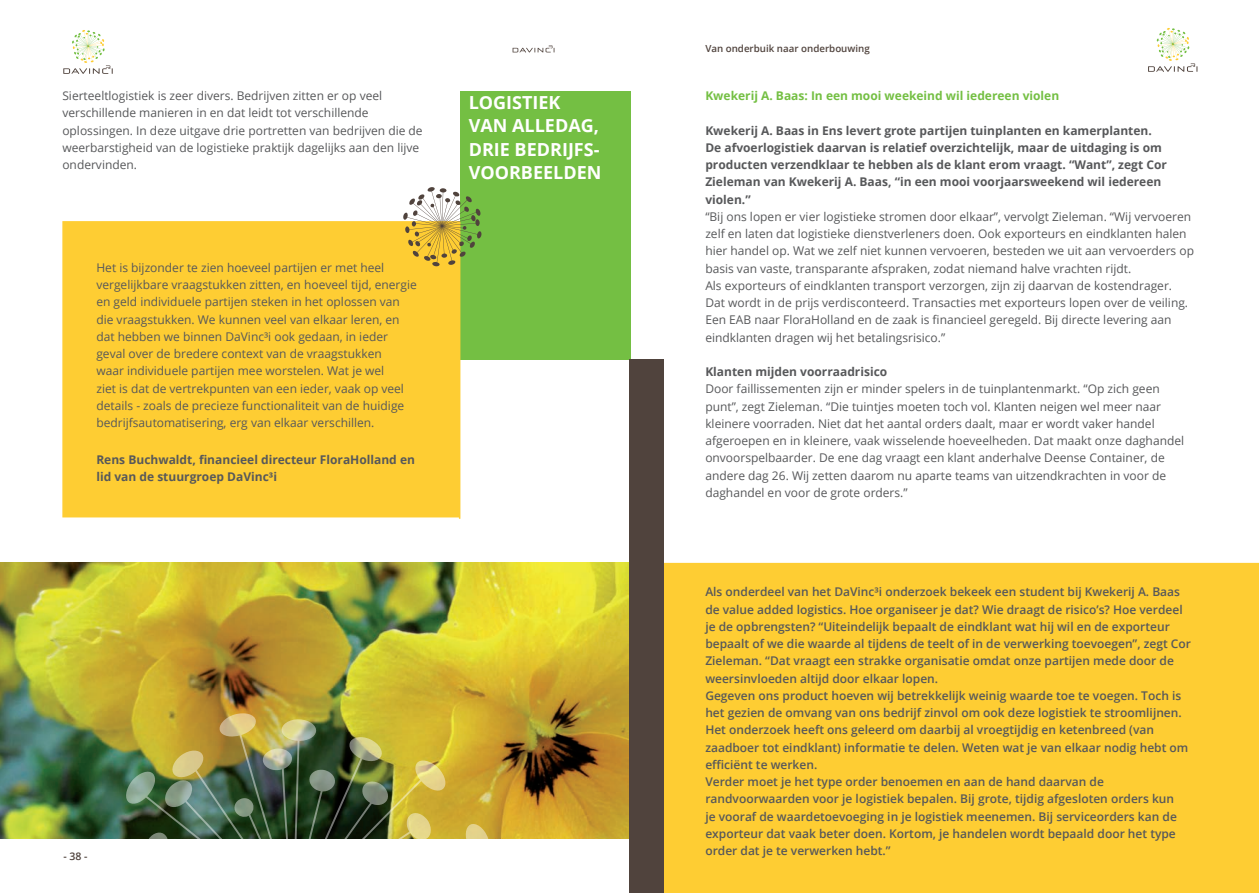
<style>
.page{position:relative;width:1259px;height:893px;background:#fff}
.page>*{position:absolute;margin:0;border:0;box-sizing:border-box;transform-origin:0 0}
.t1{font:700 18px/23.4px "Open Sans";color:#fff}
.t2{font:12px/17.2px "Open Sans";color:#57585a}
.t3{font:600 12px/17.2px "Open Sans";color:#57585a}
.t4{font:700 12px/17.2px "Open Sans";color:#57585a}
.t5{font:700 12px "Open Sans";color:#74bf43}
.t6{font:600 10.5px "Open Sans";color:#50433d}
.t7{font:600 9.75px "Open Sans";color:#50433d}
</style>
<div class="page">
<svg style="left:63px;top:30px;width:50px;height:44px"></svg>
<svg style="left:512px;top:45px;width:42px;height:8px"></svg>
<svg style="left:1148px;top:28px;width:49px;height:44px"></svg>
<div style="left:460px;top:91px;width:170px;height:268px;background:#74bf43"></div>
<div style="left:663px;top:562px;width:596px;height:331px;background:#fecd33"></div>
<img style="left:0;top:563px;width:629px;height:276px">
<img style="left:94px;top:712px;width:398px;height:127px">
<div style="left:629px;top:359px;width:34px;height:534px;background:#50433d"></div>
<div style="left:62px;top:221px;width:399px;height:298px;background:#fecd33"></div>
<svg style="left:403px;top:187px;width:79px;height:80px"></svg>
<p class="t7" style="left:705px;top:42px;width:166px">Van onderbuik naar onderbouwing</p>
<p class="t2" style="left:62px;top:87px;width:362px">Sierteeltlogistiek is zeer divers. Bedrijven zitten er op veel verschillende manieren in en dat leidt tot verschillende oplossingen. In deze uitgave drie portretten van bedrijven die de weerbarstigheid van de logistieke praktijk dagelijks aan den lijve ondervinden.</p>
<p class="t5" style="left:705px;top:87px;width:355px">Kwekerij A. Baas: In een mooi weekeind wil iedereen violen</p>
<h1 class="t1" style="left:469px;top:90px;width:134px">LOGISTIEK<br>VAN ALLEDAG,<br>DRIE BEDRIJFS-<br>VOORBEELDEN</h1>
<p class="t4" style="left:705px;top:121px;width:463px">Kwekerij A. Baas in Ens levert grote partijen tuinplanten en kamerplanten.<br>De afvoerlogistiek daarvan is relatief overzichtelijk, maar de uitdaging is om producten verzendklaar te hebben als de klant erom vraagt. “Want”, zegt Cor Zieleman van Kwekerij A. Baas, “in een mooi voorjaarsweekend wil iedereen violen.”</p>
<p class="t2" style="left:705px;top:208px;width:490px">“Bij ons lopen er vier logistieke stromen door elkaar”, vervolgt Zieleman. “Wij vervoeren zelf en laten dat logistieke dienstverleners doen. Ook exporteurs en eindklanten halen hier handel op. Wat we zelf niet kunnen vervoeren, besteden we uit aan vervoerders op basis van vaste, transparante afspraken, zodat niemand halve vrachten rijdt.<br>Als exporteurs of eindklanten transport verzorgen, zijn zij daarvan de kostendrager.<br>Dat wordt in de prijs verdisconteerd. Transacties met exporteurs lopen over de veiling.<br>Een EAB naar FloraHolland en de zaak is financieel geregeld. Bij directe levering aan eindklanten dragen wij het betalingsrisico.”</p>
<p class="t4" style="left:705px;top:363px;width:183px">Klanten mijden voorraadrisico</p>
<p class="t2" style="left:705px;top:380px;width:480px">Door faillissementen zijn er minder spelers in de tuinplantenmarkt. “Op zich geen punt”, zegt Zieleman. “Die tuintjes moeten toch vol. Klanten neigen wel meer naar kleinere voorraden. Niet dat het aantal orders daalt, maar er wordt vaker handel afgeroepen en in kleinere, vaak wisselende hoeveelheden. Dat maakt onze daghandel onvoorspelbaarder. De ene dag vraagt een klant anderhalve Deense Container, de andere dag 26. Wij zetten daarom nu aparte teams van uitzendkrachten in voor de daghandel en voor de grote orders.”</p>
<p class="t2" style="left:96px;top:259px;width:322px">Het is bijzonder te zien hoeveel partijen er met heel vergelijkbare vraagstukken zitten, en hoeveel tijd, energie en geld individuele partijen steken in het oplossen van die vraagstukken. We kunnen veel van elkaar leren, en dat hebben we binnen DaVinc³i ook gedaan, in ieder geval over de bredere context van de vraagstukken<br>waar individuele partijen mee worstelen. Wat je wel<br>ziet is dat de vertrekpunten van een ieder, vaak op veel details - zoals de precieze functionaliteit van de huidige bedrijfsautomatisering, erg van elkaar verschillen.</p>
<p class="t4" style="left:96px;top:451px;width:320px">Rens Buchwaldt, financieel directeur FloraHolland en lid van de stuurgroep DaVinc³i</p>
<p class="t6" style="left:63px;top:849px;width:26px">- 38 -</p>
<p class="t3" style="left:705px;top:583px;width:487px">Als onderdeel van het DaVinc³i onderzoek bekeek een student bij Kwekerij A. Baas de value added logistics. Hoe organiseer je dat? Wie draagt de risico’s? Hoe verdeel je de opbrengsten? “Uiteindelijk bepaalt de eindklant wat hij wil en de exporteur bepaalt of we die waarde al tijdens de teelt of in de verwerking toevoegen”, zegt Cor Zieleman. “Dat vraagt een strakke organisatie omdat onze partijen mede door de weersinvloeden altijd door elkaar lopen.<br>Gegeven ons product hoeven wij betrekkelijk weinig waarde toe te voegen. Toch is het gezien de omvang van ons bedrijf zinvol om ook deze logistiek te stroomlijnen.<br>Het onderzoek heeft ons geleerd om daarbij al vroegtijdig en ketenbreed (van zaadboer tot eindklant) informatie te delen. Weten wat je van elkaar nodig hebt om efficiënt te werken.<br>Verder moet je het type order benoemen en aan de hand daarvan de randvoorwaarden voor je logistiek bepalen. Bij grote, tijdig afgesloten orders kun<br>je vooraf de waardetoevoeging in je logistiek meenemen. Bij serviceorders kan de exporteur dat vaak beter doen. Kortom, je handelen wordt bepaald door het type order dat je te verwerken hebt.”</p>
</div>
